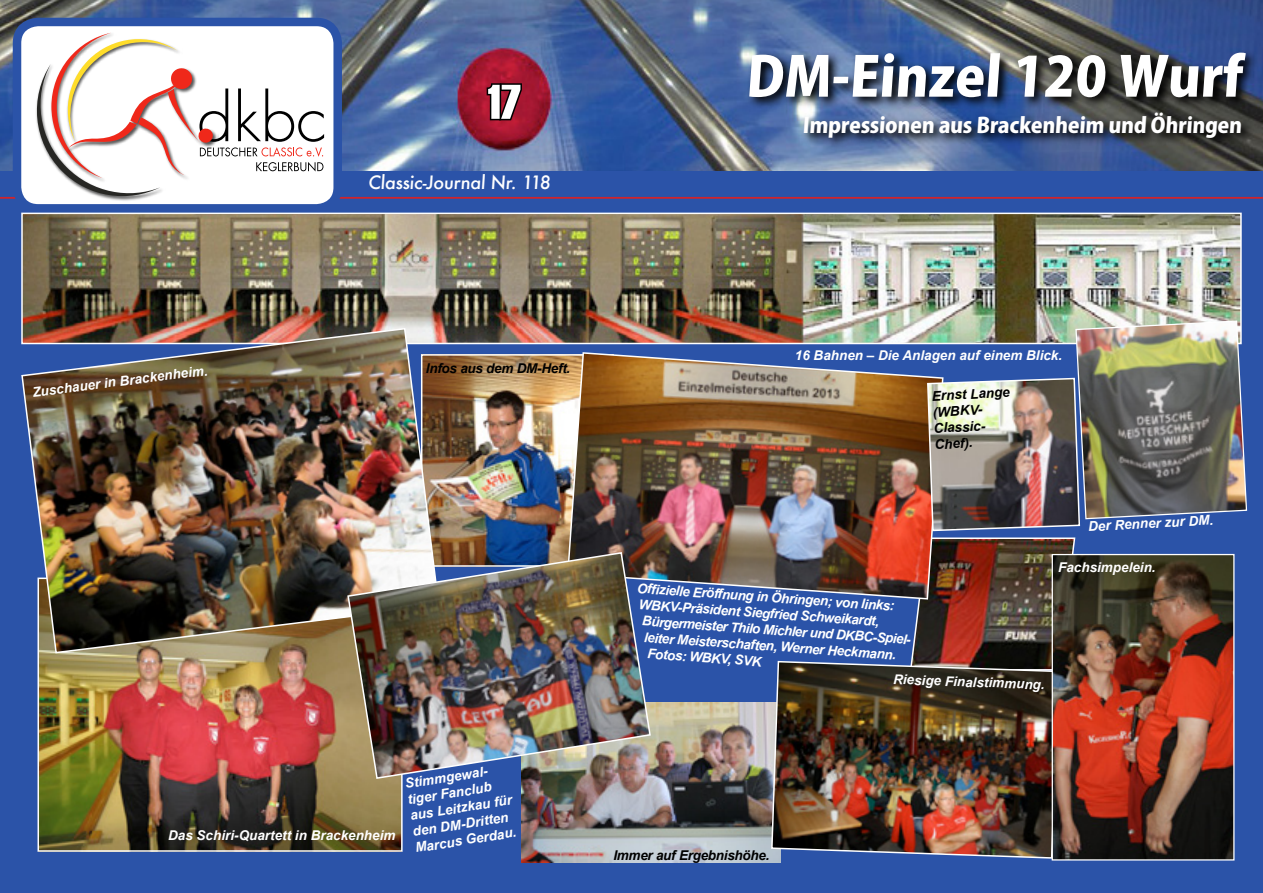
<style>
.page{position:relative;width:1263px;height:893px;background:#fff}
.page>*{position:absolute;margin:0;border:0;box-sizing:border-box;transform-origin:0 0}
.t1{font:800 54px "Koz Go Std";color:#fff}
.t2{font:48.6px "Haettenschweiler";color:#fff;scale:1.11 1}
.t3{font:800 21px "Koz Go Std";color:#fff}
.t4{font:500 18px "Futura";color:#fff}
.Bildunterschrift_ohn{font:italic 700 13.5px/16.2px "Arial";color:#fff}
.Bildunterschrift_ohn-2{font:italic 700 13.5px "Arial";letter-spacing:-.02em;color:#000}
</style>
<div class="page">
<div style="left:0;top:185px;width:1263px;height:708px;background:#2b53a8"></div>
<div style="left:0;top:164px;width:1263px;height:21px;background:#2b53a8"></div>
<img style="left:0;top:0;width:1263px;height:170px">
<hr style="left:0;top:197px;width:1263px;height:2px;background:#d2232a">
<div style="left:17px;top:22px;width:321px;height:186px;background:#fff;border-radius:21px"></div>
<svg style="left:29px;top:33px;width:295px;height:170px"></svg>
<div style="left:13px;top:18px;width:329px;height:195px;border:9px solid #2b53a8;border-radius:21px"></div>
<img style="left:24px;top:216px;width:1215px;height:125px">
<div style="left:21px;top:213px;width:1221px;height:131px;border:2px solid #fff"></div>
<svg style="left:485px;top:82px;width:38px;height:40px;background:#6b0f1f"></svg>
<img style="left:746px;top:51px;width:511px;height:99px">
<img style="left:41px;top:654px;width:359px;height:195px">
<img style="left:440px;top:357px;width:126px;height:194px">
<img style="left:20px;top:327px;width:420px;height:327px">
<img style="left:566px;top:351px;width:343px;height:249px">
<img style="left:521px;top:703px;width:260px;height:159px">
<img style="left:770px;top:660px;width:282px;height:199px">
<img style="left:346px;top:551px;width:306px;height:229px">
<img style="left:1054px;top:671px;width:178px;height:187px">
<img style="left:909px;top:320px;width:339px;height:351px">
<p class="t2" style="left:487px;top:69px;width:32px">17</p>
<p class="t4" style="left:368px;top:170px;width:186px">Classic-Journal Nr. 118</p>
<p class="t1" style="left:745px;top:42px;width:498px">DM-Einzel 120 Wurf</p>
<p class="t3" style="left:802px;top:111px;width:443px">Impressionen aus Brackenheim und Öhringen</p>
<p class="Bildunterschrift_ohn" style="left:32px;top:384px;width:178px;rotate:-7deg">Zuschauer in Brackenheim.</p>
<p class="Bildunterschrift_ohn-2" style="left:426px;top:360px;width:146px">Infos aus dem DM-Heft.</p>
<p class="Bildunterschrift_ohn" style="left:168px;top:827px;width:229px">Das Schiri-Quartett in Brackenheim</p>
<p class="Bildunterschrift_ohn" style="left:404px;top:776px;width:104px;rotate:-9deg">Stimmgewal&shy;tiger Fanclub aus Leitzkau für den DM-Dritten<br>Marcus Gerdau.</p>
<p class="Bildunterschrift_ohn" style="left:795px;top:347px;width:269px">16 Bahnen – Die Anlagen auf einem Blick.</p>
<p class="Bildunterschrift_ohn-2" style="left:931px;top:387px;width:80px;rotate:-3deg">Ernst Lange</p>
<p class="Bildunterschrift_ohn-2" style="left:932px;top:403px;width:53px;rotate:-3deg">(WBKV-</p>
<p class="Bildunterschrift_ohn-2" style="left:933px;top:419px;width:56px;rotate:-3deg">Classic-</p>
<p class="Bildunterschrift_ohn-2" style="left:934px;top:435px;width:40px;rotate:-3deg">Chef).</p>
<p class="Bildunterschrift_ohn" style="left:637px;top:580px;width:260px;rotate:4deg">Offi zielle Eröffnung in Öhringen; von links:</p>
<p class="Bildunterschrift_ohn" style="left:639px;top:597px;width:242px;rotate:4deg">WBKV-Präsident Siegfried Schweikardt,</p>
<p class="Bildunterschrift_ohn" style="left:643px;top:613px;width:273px;rotate:4deg">Bürgermeister Thilo Michler und DKBC-Spiel-</p>
<p class="Bildunterschrift_ohn" style="left:645px;top:629px;width:254px;rotate:4deg">leiter Meisterschaften, Werner Heckmann.</p>
<p class="Bildunterschrift_ohn" style="left:648px;top:646px;width:116px;rotate:4deg">Fotos: WBKV, SVK</p>
<p class="Bildunterschrift_ohn" style="left:893px;top:672px;width:153px;rotate:2deg">Riesige Finalstimmung.</p>
<p class="Bildunterschrift_ohn" style="left:1088px;top:519px;width:127px;rotate:-3deg">Der Renner zur DM.</p>
<p class="Bildunterschrift_ohn" style="left:1058px;top:559px;width:99px">Fachsimpelein.</p>
<p class="Bildunterschrift_ohn-2" style="left:613px;top:846px;width:158px">Immer auf Ergebnishöhe.</p>
</div>
